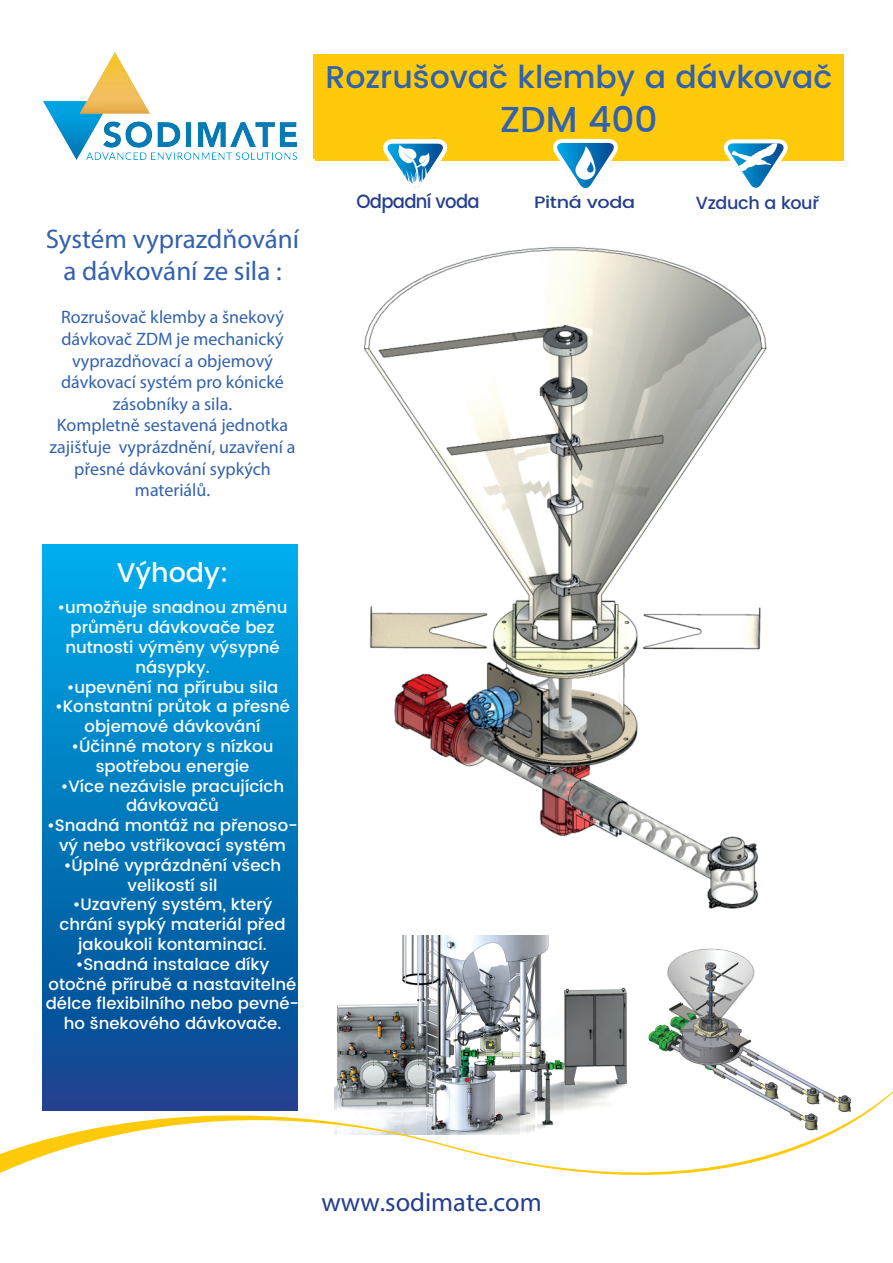
<style>
.page{position:relative;width:893px;height:1263px;background:#fff}
.page>*{position:absolute;margin:0;border:0;box-sizing:border-box;transform-origin:0 0}
.t1{font:500 36px "Poppins";color:#3262ae}
.t2{font:500 31.5px "Poppins";color:#3262ae}
.t3{font:27px/32.4px "Myriad Pro";color:#3261ae;text-align:center}
.t4{font:500 27px "Poppins";color:#fbfcfa}
.t5{font:26.4px "Myriad Pro";color:#253f8e}
.t6{font:500 19.2px "Poppins";letter-spacing:-.04em;color:#253f8e;scale:.94 1}
.t7{font:18px/21.6px "Myriad Pro";color:#3262ae;text-align:center}
.t8{font:500 17.55px "Poppins";letter-spacing:-.02em;color:#253f8e}
.t9{font:500 16.5px/19.8px "Poppins";color:#fff;text-align:center}
.t10{font:500 16.5px "Poppins";letter-spacing:-.02em;color:#253f8e;scale:1.17 1}
</style>
<div class="page">
<img style="left:337px;top:935px;width:290px;height:136px">
<img style="left:648px;top:948px;width:140px;height:123px">
<img style="left:363px;top:247px;width:404px;height:662px">
<div style="left:42px;top:544px;width:256px;height:566px;background:linear-gradient(to bottom,#00adec,#06428a)"></div>
<svg style="left:0;top:1071px;width:893px;height:104px"></svg>
<div style="left:313px;top:54px;width:531px;height:107px;background:#feca0a"></div>
<svg style="left:553px;top:139px;width:65px;height:50px"></svg>
<svg style="left:383px;top:139px;width:65px;height:49px"></svg>
<svg style="left:723px;top:139px;width:65px;height:49px"></svg>
<img style="left:43px;top:52px;width:254px;height:108px">
<h3 class="t3" style="left:46px;top:222px;width:255px">Systém vyprazdňování a dávkování ze sila :</h3>
<p class="t7" style="left:50px;top:306px;width:247px">Rozrušovač klemby a šnekový dávkovač ZDM je mechanický vyprazdňovací a objemový dávkovací systém pro kónické zásobníky a sila.<br>Kompletně sestavená jednotka zajišťuje vyprázdnění, uzavření a přesné dávkování sypkých materiálů.</p>
<h3 class="t4" style="left:117px;top:552px;width:113px">Výhody:</h3>
<p class="t9" style="left:58px;top:598px;width:231px">•umožňuje snadnou změnu průměru dávkovače bez nutnosti výměny výsypné násypky.</p>
<p class="t9" style="left:67px;top:677px;width:213px">•upevnění na přírubu sila</p>
<p class="t9" style="left:55px;top:697px;width:236px">•Konstantní průtok a přesné objemové dávkování</p>
<p class="t9" style="left:72px;top:737px;width:204px">•Účinné motory s nízkou spotřebou energie</p>
<p class="t9" style="left:61px;top:776px;width:225px">•Více nezávisle pracujících dávkovačů</p>
<p class="t9" style="left:47px;top:816px;width:252px">•Snadná montáž na přenoso&shy;vý nebo vstřikovací systém</p>
<p class="t9" style="left:64px;top:855px;width:219px">•Úplné vyprázdnění všech velikostí sil</p>
<p class="t9" style="left:59px;top:895px;width:228px">•Uzavřený systém, který chrání sypký materiál před jakoukoli kontaminací.</p>
<p class="t9" style="left:46px;top:954px;width:255px">•Snadná instalace díky otočné přírubě a nastavitelné délce flexibilního nebo pevné&shy;ho šnekového dávkovače.</p>
<h2 class="t2" style="left:325px;top:54px;width:508px">Rozrušovač klemby a dávkovač</h2>
<h1 class="t1" style="left:500px;top:92px;width:159px">ZDM 400</h1>
<p class="t6" style="left:356px;top:187px;width:133px">Odpadní voda</p>
<p class="t10" style="left:534px;top:190px;width:88px">Pitná voda</p>
<p class="t8" style="left:696px;top:189px;width:125px">Vzduch a kouř</p>
<h3 class="t5" style="left:321px;top:1185px;width:222px">www.sodimate.com</h3>
</div>
